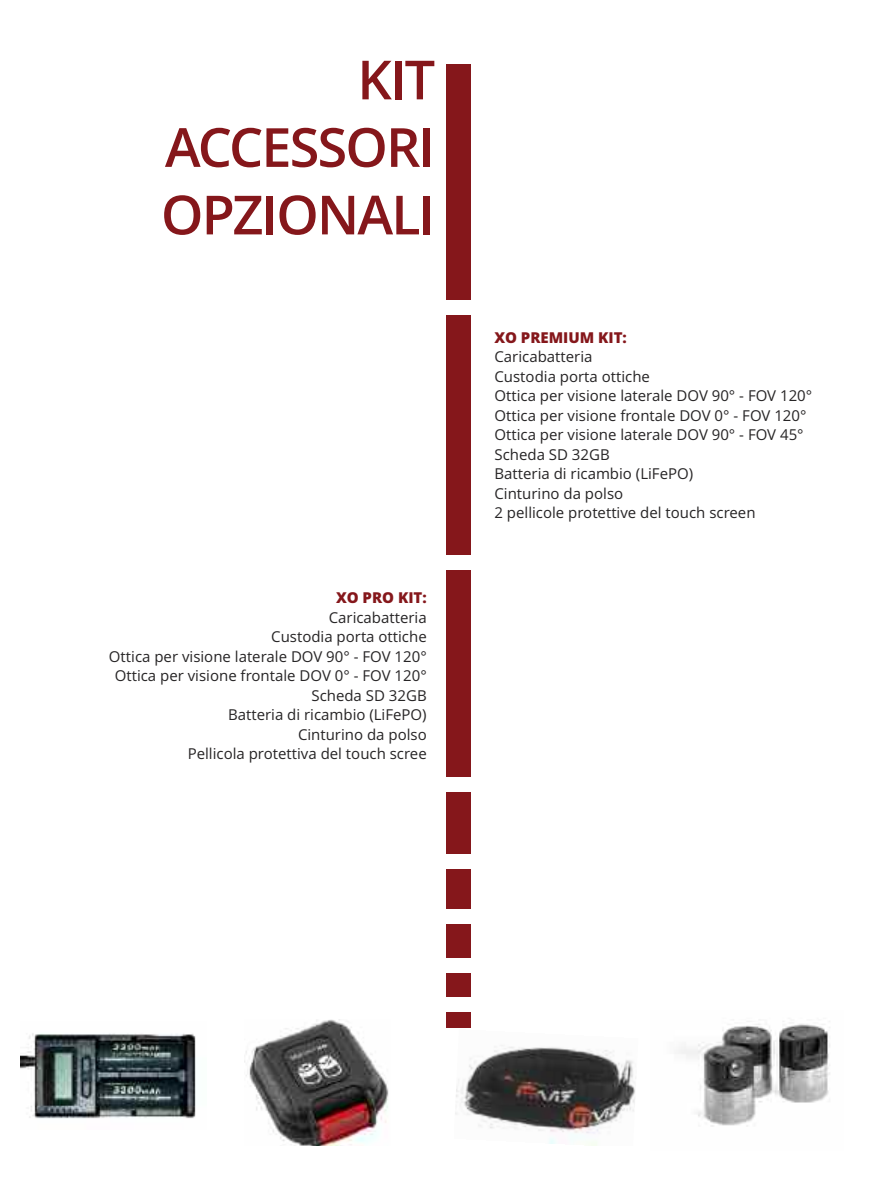
<style>
.page{position:relative;width:893px;height:1191px;background:#fff}
.page>*{position:absolute;margin:0;border:0;box-sizing:border-box;transform-origin:0 0}
.t1{font:600 54px/67.5px "Open Sans";letter-spacing:-.035em;color:#85171b;text-align:justify}
.t2{font:15px/19.5px "Open Sans";color:#272526;text-align:right}
.t3{font:800 15px "Open Sans";color:#85171b}
</style>
<div class="page">
<img style="left:20px;top:1033px;width:176px;height:86px">
<img style="left:244px;top:1019px;width:145px;height:127px">
<img style="left:455px;top:1045px;width:180px;height:101px">
<img style="left:678px;top:1021px;width:152px;height:106px">
<div style="left:446px;top:64px;width:25px;height:963px;background:#85171b"></div>
<div style="left:423px;top:555px;width:71px;height:15px;background:#fff"></div>
<div style="left:423px;top:776px;width:71px;height:15px;background:#fff"></div>
<div style="left:427px;top:300px;width:71px;height:15px;background:#fff"></div>
<div style="left:427px;top:854px;width:71px;height:14px;background:#fff"></div>
<div style="left:427px;top:909px;width:71px;height:15px;background:#fff"></div>
<div style="left:427px;top:958px;width:71px;height:14px;background:#fff"></div>
<div style="left:427px;top:997px;width:71px;height:14px;background:#fff"></div>
<h1 class="t1" style="left:161px;top:47px;width:276px;text-indent:196px">KIT ACCESSORI OPZIONALI</h1>
<p class="t3" style="left:336px;top:589px;width:92px">XO PRO KIT:</p>
<p class="t2" style="left:109px;top:607px;width:319px">Caricabatteria<br>Custodia porta ottiche<br>Ottica per visione laterale DOV 90° - FOV 120°<br>Ottica per visione frontale DOV 0° - FOV 120°<br>Scheda SD 32GB<br>Batteria di ricambio (LiFePO)<br>Cinturino da polso<br>Pellicola protettiva del touch scree</p>
<p class="t3" style="left:494px;top:329px;width:134px">XO PREMIUM KIT:</p>
<p class="t2" style="left:494px;top:347px;width:319px;text-align:left">Caricabatteria<br>Custodia porta ottiche<br>Ottica per visione laterale DOV 90° - FOV 120°<br>Ottica per visione frontale DOV 0° - FOV 120°<br>Ottica per visione laterale DOV 90° - FOV 45°<br>Scheda SD 32GB<br>Batteria di ricambio (LiFePO)<br>Cinturino da polso<br>2 pellicole protettive del touch screen</p>
</div>
